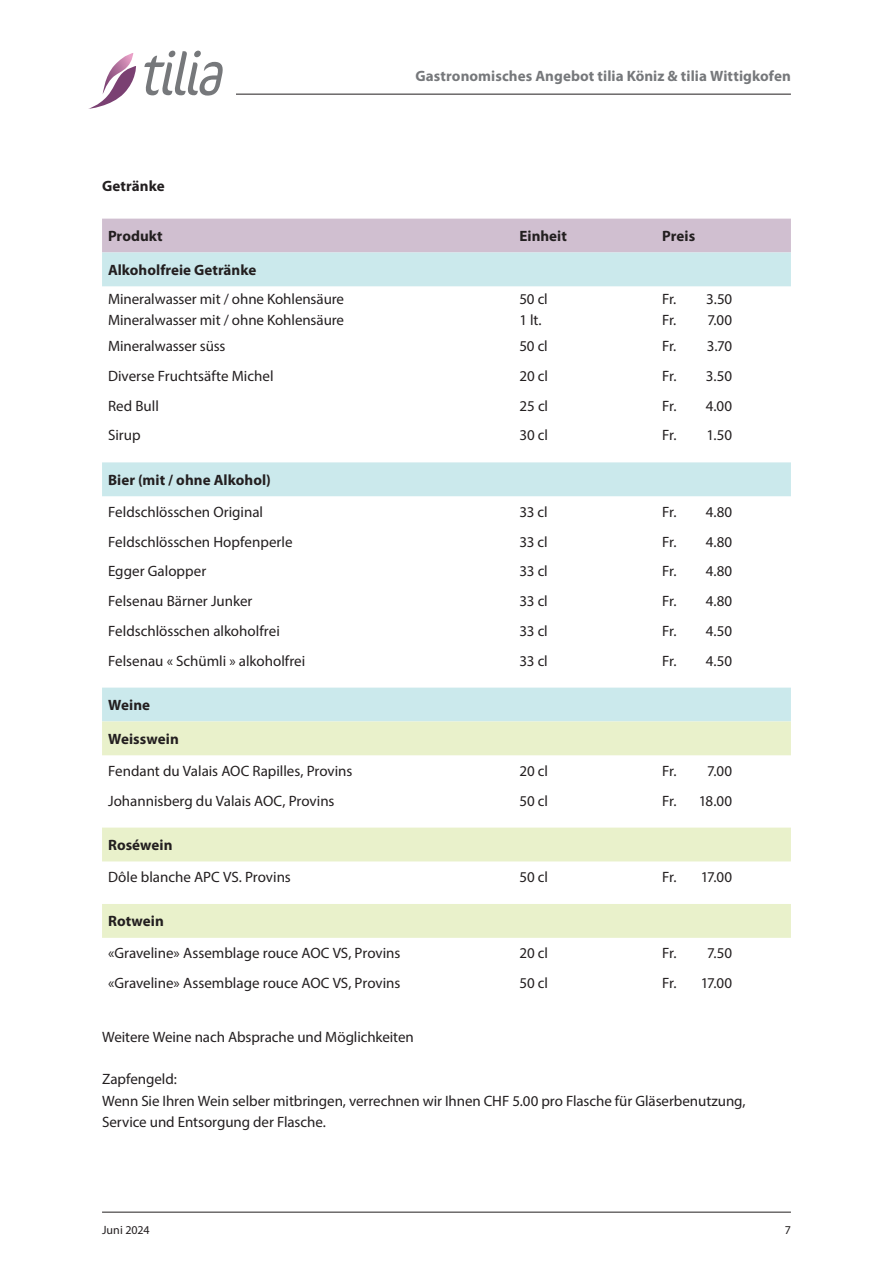
<style>
.page{position:relative;width:893px;height:1263px;background:#fff}
.page>*{position:absolute;margin:0;border:0;box-sizing:border-box;transform-origin:0 0}
.t1{font:15px/21px "Myriad Pro";letter-spacing:-.005em;color:#231f20}
.t2{font:700 15px "Myriad Pro";letter-spacing:.005em;color:#231f20}
.t3{font:700 15px "Myriad Pro";letter-spacing:.005em;color:#76787b}
.t4{font:12px "Myriad Pro";color:#231f20}
</style>
<div class="page">
<svg style="left:88px;top:53px;width:48px;height:56px"></svg>
<svg style="left:144px;top:51px;width:79px;height:45px"></svg>
<hr style="left:236px;top:94px;width:555px;height:1px;background:#231f20">
<hr style="left:102px;top:1212px;width:689px;height:1px;background:#231f20">
<div style="left:102px;top:219px;width:689px;height:33px;background:#d0bfd0"></div>
<svg style="left:102px;top:252px;width:689px;height:469px"></svg>
<svg style="left:102px;top:721px;width:689px;height:217px"></svg>
<p class="t3" style="left:415px;top:66px;width:377px">Gastronomisches Angebot tilia Köniz &amp; tilia Wittigkofen</p>
<p class="t2" style="left:102px;top:177px;width:64px">Getränke</p>
<p class="t2" style="left:108px;top:226px;width:56px">Produkt</p>
<p class="t2" style="left:519px;top:226px;width:49px">Einheit</p>
<p class="t2" style="left:662px;top:226px;width:34px">Preis</p>
<p class="t2" style="left:108px;top:260px;width:150px">Alkoholfreie Getränke</p>
<p class="t1" style="left:108px;top:288px;width:238px">Mineralwasser mit / ohne Kohlensäure<br>Mineralwasser mit / ohne Kohlensäure</p>
<p class="t1" style="left:519px;top:288px;width:30px">50 cl<br>1 lt.</p>
<p class="t1" style="left:662px;top:288px;width:16px">Fr.<br>Fr.</p>
<p class="t1" style="left:706px;top:288px;width:28px">3.50<br>7.00</p>
<p class="t1" style="left:108px;top:335px;width:119px">Mineralwasser süss</p>
<p class="t1" style="left:519px;top:335px;width:30px">50 cl</p>
<p class="t1" style="left:662px;top:335px;width:71px">Fr. 3.70</p>
<p class="t1" style="left:108px;top:365px;width:167px">Diverse Fruchtsäfte Michel</p>
<p class="t1" style="left:519px;top:365px;width:30px">20 cl</p>
<p class="t1" style="left:662px;top:365px;width:71px">Fr. 3.50</p>
<p class="t1" style="left:108px;top:395px;width:52px">Red Bull</p>
<p class="t1" style="left:519px;top:395px;width:30px">25 cl</p>
<p class="t1" style="left:662px;top:395px;width:71px">Fr. 4.00</p>
<p class="t1" style="left:108px;top:425px;width:34px">Sirup</p>
<p class="t1" style="left:519px;top:425px;width:30px">30 cl</p>
<p class="t1" style="left:662px;top:425px;width:71px">Fr. 1.50</p>
<p class="t2" style="left:108px;top:470px;width:164px">Bier (mit / ohne Alkohol)</p>
<p class="t1" style="left:108px;top:501px;width:157px">Feldschlösschen Original</p>
<p class="t1" style="left:519px;top:501px;width:30px">33 cl</p>
<p class="t1" style="left:662px;top:501px;width:71px">Fr. 4.80</p>
<p class="t1" style="left:108px;top:531px;width:186px">Feldschlösschen Hopfenperle</p>
<p class="t1" style="left:519px;top:531px;width:30px">33 cl</p>
<p class="t1" style="left:662px;top:531px;width:71px">Fr. 4.80</p>
<p class="t1" style="left:108px;top:560px;width:100px">Egger Galopper</p>
<p class="t1" style="left:519px;top:560px;width:30px">33 cl</p>
<p class="t1" style="left:662px;top:560px;width:71px">Fr. 4.80</p>
<p class="t1" style="left:108px;top:590px;width:146px">Felsenau Bärner Junker</p>
<p class="t1" style="left:519px;top:590px;width:30px">33 cl</p>
<p class="t1" style="left:662px;top:590px;width:71px">Fr. 4.80</p>
<p class="t1" style="left:108px;top:620px;width:173px">Feldschlösschen alkoholfrei</p>
<p class="t1" style="left:519px;top:620px;width:30px">33 cl</p>
<p class="t1" style="left:662px;top:620px;width:71px">Fr. 4.50</p>
<p class="t1" style="left:108px;top:650px;width:199px">Felsenau « Schümli » alkoholfrei</p>
<p class="t1" style="left:519px;top:650px;width:30px">33 cl</p>
<p class="t1" style="left:662px;top:650px;width:71px">Fr. 4.50</p>
<p class="t2" style="left:108px;top:695px;width:44px">Weine</p>
<p class="t2" style="left:108px;top:729px;width:72px">Weisswein</p>
<p class="t1" style="left:108px;top:760px;width:246px">Fendant du Valais AOC Rapilles, Provins</p>
<p class="t1" style="left:519px;top:760px;width:30px">20 cl</p>
<p class="t1" style="left:662px;top:760px;width:71px">Fr. 7.00</p>
<p class="t1" style="left:108px;top:790px;width:228px">Johannisberg du Valais AOC, Provins</p>
<p class="t1" style="left:519px;top:790px;width:30px">50 cl</p>
<p class="t1" style="left:662px;top:790px;width:71px">Fr. 18.00</p>
<p class="t2" style="left:108px;top:835px;width:66px">Roséwein</p>
<p class="t1" style="left:108px;top:866px;width:184px">Dôle blanche APC VS. Provins</p>
<p class="t1" style="left:519px;top:866px;width:30px">50 cl</p>
<p class="t1" style="left:662px;top:866px;width:71px">Fr. 17.00</p>
<p class="t2" style="left:108px;top:912px;width:57px">Rotwein</p>
<p class="t1" style="left:108px;top:942px;width:294px">«Graveline» Assemblage rouce AOC VS, Provins</p>
<p class="t1" style="left:519px;top:942px;width:30px">20 cl</p>
<p class="t1" style="left:662px;top:942px;width:71px">Fr. 7.50</p>
<p class="t1" style="left:108px;top:972px;width:294px">«Graveline» Assemblage rouce AOC VS, Provins</p>
<p class="t1" style="left:519px;top:972px;width:30px">50 cl</p>
<p class="t1" style="left:662px;top:972px;width:71px">Fr. 17.00</p>
<p class="t1" style="left:102px;top:1026px;width:313px">Weitere Weine nach Absprache und Möglichkeiten</p>
<p class="t1" style="left:102px;top:1068px;width:645px">Zapfengeld:<br>Wenn Sie Ihren Wein selber mitbringen, verrechnen wir Ihnen CHF 5.00 pro Flasche für Gläserbenutzung,<br>Service und Entsorgung der Flasche.</p>
<p class="t4" style="left:102px;top:1222px;width:49px">Juni 2024</p>
<p class="t4" style="left:785px;top:1222px;width:8px">7</p>
</div>
